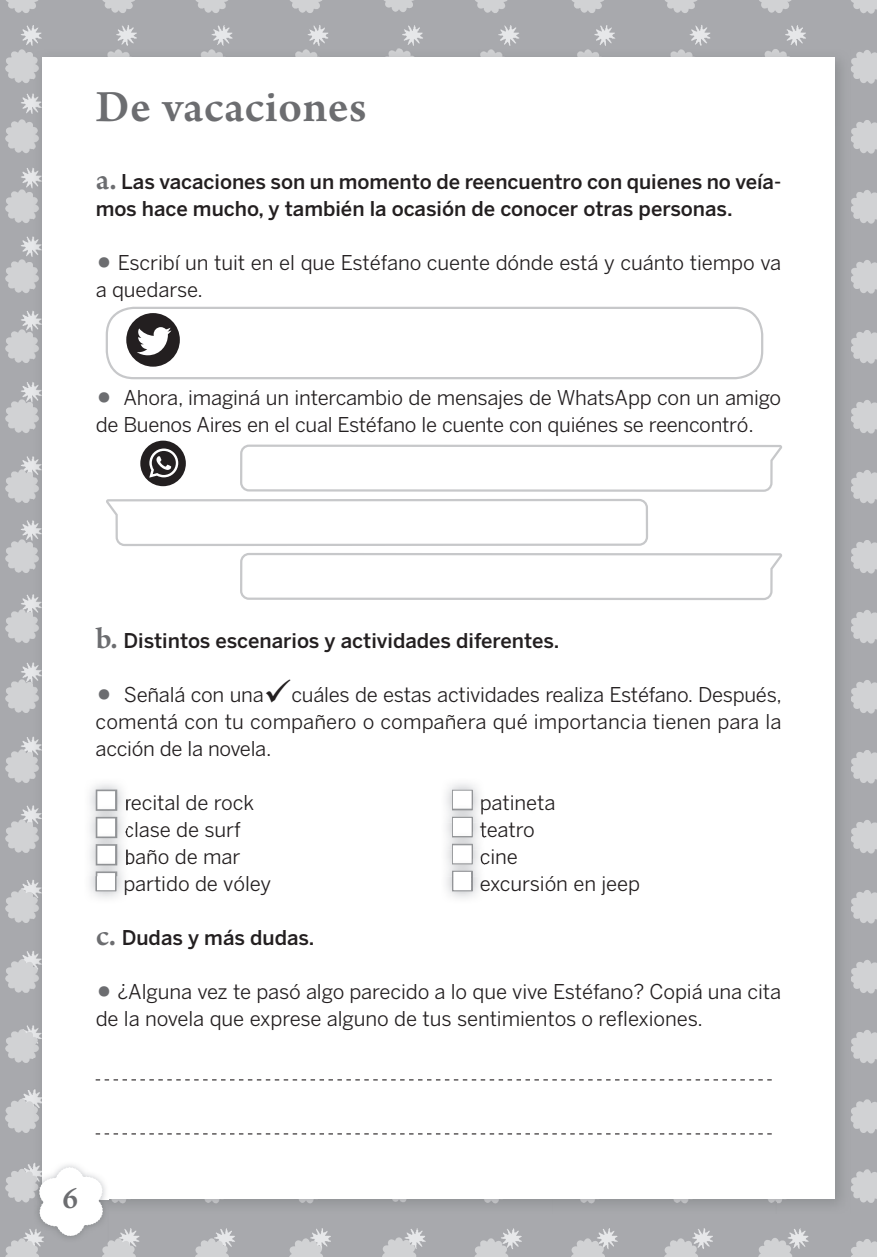
<style>
.page{position:relative;width:877px;height:1257px;background:#fff}
.page>*{position:absolute;margin:0;border:0;box-sizing:border-box;transform-origin:0 0}
.t1{font:600 47.25px "Arno Pro";letter-spacing:.01em;color:#6c6d70}
.t2{font:600 31.5px "Arno Pro";color:#6c6d70}
.t3{font:20.25px/27px "Benton Sans";letter-spacing:-.005em;color:#231f20}
.t4{font:500 20.25px/27px "Benton Sans";color:#231f20}
.s1{font-family:"Arno Pro";font-weight:600;font-size:31.5px;color:#6c6d70}
.s2{font-weight:900;font-size:36px;color:#6c6d70}
</style>
<div class="page">
<img style="left:0;top:0;width:877px;height:1256px">
<img style="left:33px;top:49px;width:818px;height:77px">
<img style="left:33px;top:126px;width:9px;height:1035px">
<img style="left:835px;top:126px;width:16px;height:932px">
<img style="left:777px;top:1058px;width:74px;height:155px">
<img style="left:109px;top:1198px;width:668px;height:15px">
<div style="left:42px;top:58px;width:793px;height:1140px;background:#fff"></div>
<img style="left:33px;top:1213px;width:76px;height:29px">
<img style="left:33px;top:1161px;width:76px;height:52px">
<img style="left:42px;top:1161px;width:67px;height:37px">
<img style="left:39px;top:1167px;width:64px;height:68px">
<svg style="left:96px;top:1079px;width:676px;height:1px"></svg>
<svg style="left:96px;top:1133px;width:676px;height:1px"></svg>
<img style="left:89px;top:784px;width:39px;height:114px">
<svg style="left:96px;top:870px;width:20px;height:21px"></svg>
<svg style="left:452px;top:789px;width:21px;height:16px"></svg>
<img style="left:443px;top:805px;width:40px;height:17px">
<svg style="left:481px;top:795px;width:3px;height:19px"></svg>
<svg style="left:452px;top:816px;width:21px;height:16px"></svg>
<img style="left:443px;top:832px;width:41px;height:17px">
<img style="left:452px;top:832px;width:21px;height:5px">
<svg style="left:480px;top:823px;width:4px;height:14px"></svg>
<svg style="left:452px;top:843px;width:21px;height:16px"></svg>
<img style="left:446px;top:876px;width:33px;height:22px">
<img style="left:443px;top:859px;width:41px;height:17px">
<img style="left:452px;top:859px;width:21px;height:5px">
<svg style="left:481px;top:849px;width:3px;height:15px"></svg>
<svg style="left:452px;top:870px;width:21px;height:21px"></svg>
<svg style="left:106px;top:307px;width:657px;height:72px"></svg>
<div style="left:126px;top:313px;width:54px;height:54px;background:#231f20;border-radius:50%"></div>
<svg style="left:137px;top:327px;width:34px;height:28px"></svg>
<div style="left:140px;top:440px;width:46px;height:46px;background:#231f20;border-radius:50%"></div>
<svg style="left:149px;top:448px;width:29px;height:29px"></svg>
<svg style="left:240px;top:444px;width:542px;height:48px"></svg>
<svg style="left:106px;top:499px;width:542px;height:47px"></svg>
<svg style="left:240px;top:553px;width:542px;height:47px"></svg>
<img style="left:453px;top:790px;width:19px;height:46px">
<h1 class="t1" style="left:96px;top:80px;width:272px">De vacaciones</h1>
<p class="t4" style="left:96px;top:168px;width:687px"><span class="s1">a.</span> Las vacaciones son un momento de reencuentro con quienes no veía&shy;mos hace mucho, y también la ocasión de conocer otras personas.</p>
<p class="t3" style="left:96px;top:249px;width:687px"><span class="s2">•</span> Escribí un tuit en el que Estéfano cuente dónde está y cuánto tiempo va a quedarse.</p>
<p class="t3" style="left:96px;top:384px;width:687px"><span class="s2">•</span> Ahora, imaginá un intercambio de mensajes de WhatsApp con un amigo de Buenos Aires en el cual Estéfano le cuente con quiénes se reencontró.</p>
<p class="t4" style="left:96px;top:627px;width:465px"><span class="s1">b.</span> Distintos escenarios y actividades diferentes.</p>
<p class="t3" style="left:96px;top:681px;width:688px;text-align:justify"><span class="s2">•</span> Señalá con una✓cuáles de estas actividades realiza Estéfano. Después, comentá con tu compañero o compañera qué importancia tienen para la acción de la novela.</p>
<p class="t3" style="left:123px;top:789px;width:149px">recital de rock clase de surf baño de mar partido de vóley</p>
<p class="t3" style="left:480px;top:789px;width:162px">patineta<br>teatro<br>cine<br>excursión en jeep</p>
<p class="t4" style="left:96px;top:924px;width:220px"><span class="s1">c.</span> Dudas y más dudas.</p>
<p class="t3" style="left:96px;top:978px;width:687px"><span class="s2">•</span> ¿Alguna vez te pasó algo parecido a lo que vive Estéfano? Copiá una cita de la novela que exprese alguno de tus sentimientos o reflexiones.</p>
<h2 class="t2" style="left:63px;top:1180px;width:17px">6</h2>
</div>
